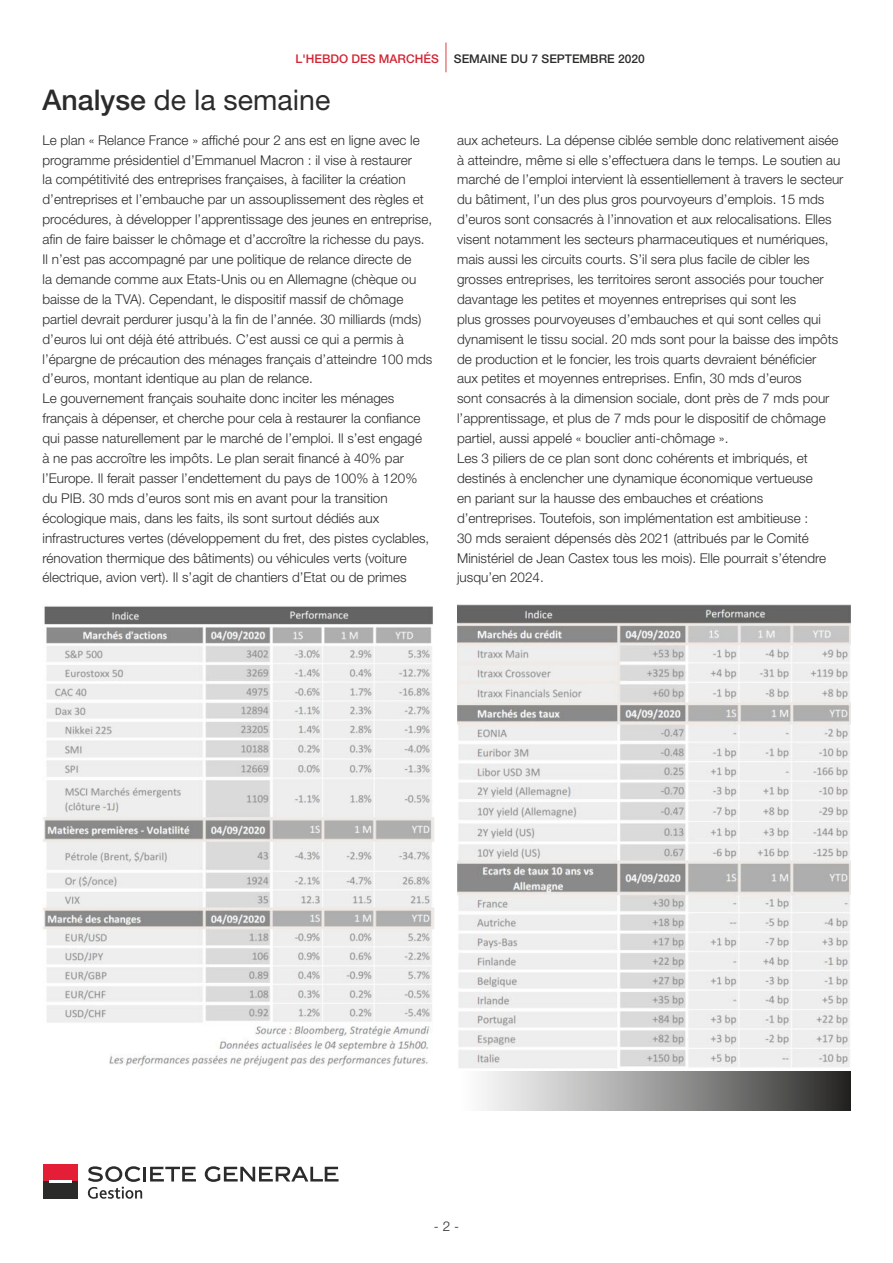
<style>
.page{position:relative;width:893px;height:1263px;background:#fff}
.page>*{position:absolute;margin:0;border:0;box-sizing:border-box;transform-origin:0 0}
.t1{font:28.5px "Helvetica Neue LT Std";color:#2b2b2a}
.t2{font:300 13.5px/20px "Helvetica Neue LT Std";color:#2b2b2a}
.t3{font:500 12px "Helvetica Neue LT Std";color:#2b2b2a}
.t4{font:500 12px "Helvetica Neue LT Std";color:#d32534}
.s1{font-weight:500}
</style>
<div class="page">
<div style="left:43px;top:1164px;width:34px;height:18px;background:#e41e37"></div>
<div style="left:43px;top:1181px;width:34px;height:18px;background:#2b2b2a"></div>
<hr style="left:49px;top:1180px;width:22px;height:2px;background:#fff">
<svg style="left:88px;top:1166px;width:54px;height:33px"></svg>
<hr style="left:143px;top:1167px;width:3px;height:14px;background:#2b2b2a">
<svg style="left:150px;top:1167px;width:46px;height:14px"></svg>
<svg style="left:205px;top:1166px;width:134px;height:16px"></svg>
<img style="left:43px;top:606px;width:391px;height:460px">
<div style="left:457px;top:604px;width:393px;height:507px;background:linear-gradient(to right,#fff,#2d2d2c)"></div>
<img style="left:457px;top:604px;width:393px;height:467px">
<svg style="left:445px;top:43px;width:1px;height:29px"></svg>
<p class="t4" style="left:296px;top:51px;width:145px">L'HEBDO DES MARCHÉS</p>
<h1 class="t1" style="left:43px;top:83px;width:289px"><span class="s1">Analyse</span> de la semaine</h1>
<p class="t3" style="left:454px;top:51px;width:192px">SEMAINE DU 7 SEPTEMBRE 2020</p>
<p class="t2" style="left:43px;top:130px;width:391px">Le plan « Relance France » affiché pour 2 ans est en ligne avec le programme présidentiel d’Emmanuel Macron : il vise à restaurer<br>la compétitivité des entreprises françaises, à faciliter la création d’entreprises et l’embauche par un assouplissement des règles et procédures, à développer l’apprentissage des jeunes en entreprise, afin de faire baisser le chômage et d’accroître la richesse du pays.<br>Il n’est pas accompagné par une politique de relance directe de<br>la demande comme aux Etats-Unis ou en Allemagne (chèque ou baisse de la TVA). Cependant, le dispositif massif de chômage partiel devrait perdurer jusqu’à la fin de l’année. 30 milliards (mds) d’euros lui ont déjà été attribués. C’est aussi ce qui a permis à l’épargne de précaution des ménages français d’atteindre 100 mds d’euros, montant identique au plan de relance.<br>Le gouvernement français souhaite donc inciter les ménages français à dépenser, et cherche pour cela à restaurer la confiance qui passe naturellement par le marché de l’emploi. Il s’est engagé à ne pas accroître les impôts. Le plan serait financé à 40% par l’Europe. Il ferait passer l’endettement du pays de 100% à 120% du PIB. 30 mds d’euros sont mis en avant pour la transition écologique mais, dans les faits, ils sont surtout dédiés aux infrastructures vertes (développement du fret, des pistes cyclables, rénovation thermique des bâtiments) ou véhicules verts (voiture électrique, avion vert). Il s’agit de chantiers d’Etat ou de primes</p>
<p class="t2" style="left:457px;top:130px;width:388px">aux acheteurs. La dépense ciblée semble donc relativement aisée à atteindre, même si elle s’effectuera dans le temps. Le soutien au marché de l’emploi intervient là essentiellement à travers le secteur du bâtiment, l’un des plus gros pourvoyeurs d’emplois. 15 mds d’euros sont consacrés à l’innovation et aux relocalisations. Elles visent notamment les secteurs pharmaceutiques et numériques, mais aussi les circuits courts. S’il sera plus facile de cibler les grosses entreprises, les territoires seront associés pour toucher davantage les petites et moyennes entreprises qui sont les<br>plus grosses pourvoyeuses d’embauches et qui sont celles qui dynamisent le tissu social. 20 mds sont pour la baisse des impôts de production et le foncier, les trois quarts devraient bénéficier<br>aux petites et moyennes entreprises. Enfin, 30 mds d’euros<br>sont consacrés à la dimension sociale, dont près de 7 mds pour l’apprentissage, et plus de 7 mds pour le dispositif de chômage partiel, aussi appelé « bouclier anti-chômage ».<br>Les 3 piliers de ce plan sont donc cohérents et imbriqués, et destinés à enclencher une dynamique économique vertueuse<br>en pariant sur la hausse des embauches et créations d’entreprises. Toutefois, son implémentation est ambitieuse :<br>30 mds seraient dépensés dès 2021 (attribués par le Comité Ministériel de Jean Castex tous les mois). Elle pourrait s’étendre jusqu’en 2024.</p>
<p class="t2" style="left:434px;top:1215px;width:27px">- 2 -</p>
</div>
